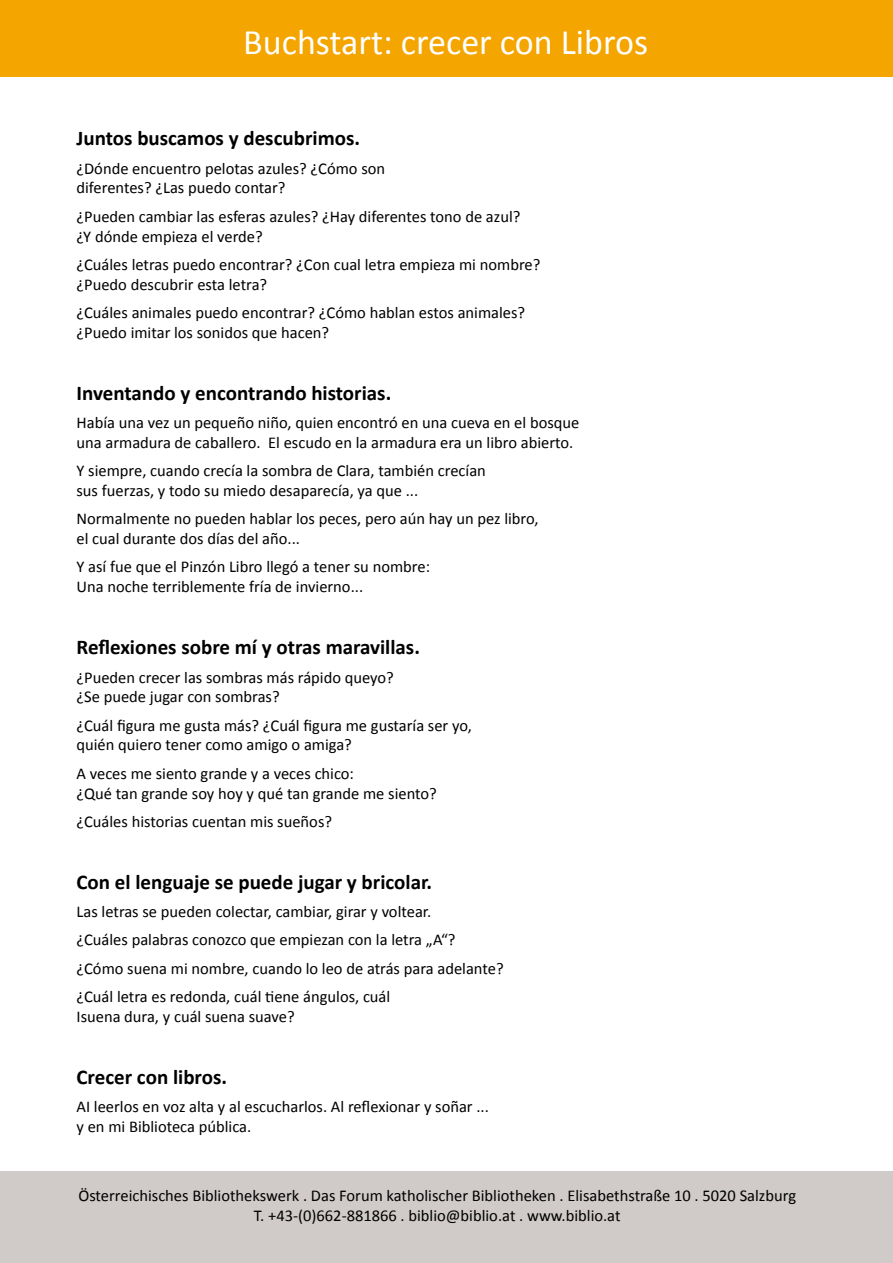
<style>
.page{position:relative;width:893px;height:1263px;background:#fff}
.page>*{position:absolute;margin:0;border:0;box-sizing:border-box;transform-origin:0 0}
.t1{font:36px "Calibri";color:#fff}
.t2{font:700 21px "Calibri";color:#000}
.t3{font:16.5px/19.8px "Calibri";color:#000}
</style>
<div class="page">
<div style="left:0;top:1171px;width:893px;height:92px;background:#d0cbc9"></div>
<div style="left:0;top:0;width:893px;height:77px;background:#f4a500"></div>
<h1 class="t1" style="left:243px;top:20px;width:406px">Buchstart: crecer con Libros</h1>
<p class="t2" style="left:77px;top:125px;width:285px">Juntos buscamos y descubrimos.</p>
<p class="t3" style="left:77px;top:158px;width:310px">¿Dónde encuentro pelotas azules? ¿Cómo son diferentes? ¿Las puedo contar?</p>
<p class="t3" style="left:77px;top:206px;width:445px">¿Pueden cambiar las esferas azules? ¿Hay diferentes tono de azul? ¿Y dónde empieza el verde?</p>
<p class="t3" style="left:77px;top:254px;width:465px">¿Cuáles letras puedo encontrar? ¿Con cual letra empieza mi nombre? ¿Puedo descubrir esta letra?</p>
<p class="t3" style="left:77px;top:303px;width:450px">¿Cuáles animales puedo encontrar? ¿Cómo hablan estos animales? ¿Puedo imitar los sonidos que hacen?</p>
<p class="t2" style="left:77px;top:379px;width:316px">Inventando y encontrando historias.</p>
<p class="t3" style="left:77px;top:413px;width:504px">Había una vez un pequeño niño, quien encontró en una cueva en el bosque una armadura de caballero. El escudo en la armadura era un libro abierto.</p>
<p class="t3" style="left:77px;top:461px;width:411px">Y siempre, cuando crecía la sombra de Clara, también crecían sus fuerzas, y todo su miedo desaparecía, ya que ...</p>
<p class="t3" style="left:77px;top:509px;width:464px">Normalmente no pueden hablar los peces, pero aún hay un pez libro, el cual durante dos días del año...</p>
<p class="t3" style="left:77px;top:557px;width:355px">Y así fue que el Pinzón Libro llegó a tener su nombre:<br>Una noche terriblemente fría de invierno...</p>
<p class="t2" style="left:77px;top:634px;width:345px">Reflexiones sobre mí y otras maravillas.</p>
<p class="t3" style="left:77px;top:667px;width:319px">¿Pueden crecer las sombras más rápido queyo? ¿Se puede jugar con sombras?</p>
<p class="t3" style="left:77px;top:715px;width:397px">¿Cuál figura me gusta más? ¿Cuál figura me gustaría ser yo, quién quiero tener como amigo o amiga?</p>
<p class="t3" style="left:77px;top:763px;width:362px">A veces me siento grande y a veces chico:<br>¿Qué tan grande soy hoy y qué tan grande me siento?</p>
<p class="t3" style="left:77px;top:811px;width:257px">¿Cuáles historias cuentan mis sueños?</p>
<p class="t2" style="left:77px;top:868px;width:357px">Con el lenguaje se puede jugar y bricolar.</p>
<p class="t3" style="left:77px;top:897px;width:429px;line-height:28.3px">Las letras se pueden colectar, cambiar, girar y voltear.<br>¿Cuáles palabras conozco que empiezan con la letra „A“? ¿Cómo suena mi nombre, cuando lo leo de atrás para adelante? ¿Cuál letra es redonda, cuál tiene ángulos, cuál</p>
<p class="t3" style="left:77px;top:1006px;width:220px">Isuena dura, y cuál suena suave?</p>
<p class="t2" style="left:77px;top:1063px;width:152px">Crecer con libros.</p>
<p class="t3" style="left:77px;top:1097px;width:414px">AI leerlos en voz alta y al escucharlos. Al reflexionar y soñar ... y en mi Biblioteca pública.</p>
<p class="t3" style="left:78px;top:1185px;width:719px;text-align:center">Österreichisches Bibliothekswerk . Das Forum katholischer Bibliotheken . Elisabethstraße 10 . 5020 Salzburg<br>T. +43-(0)662-881866 . biblio@biblio.at . www.biblio.at</p>
</div>
